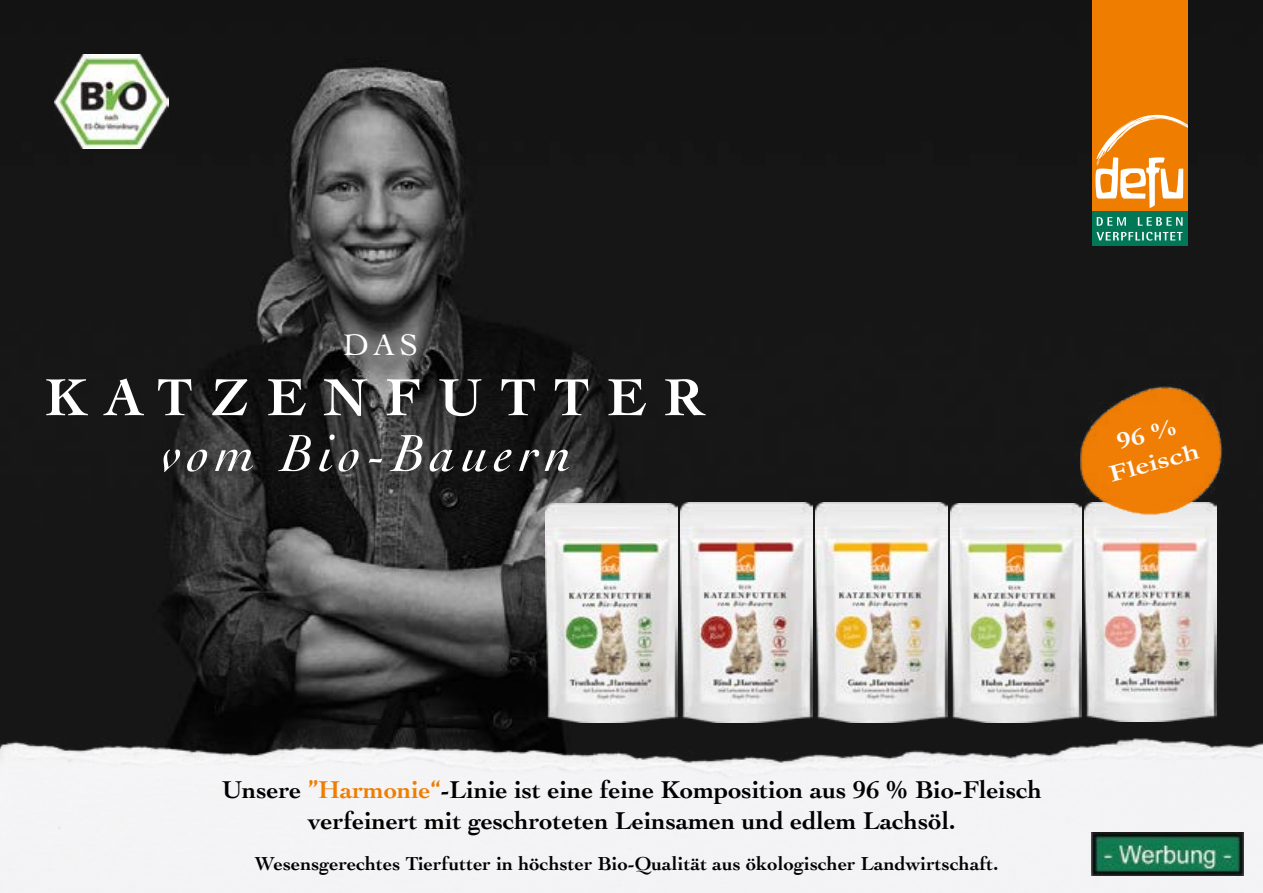
<style>
.page{position:relative;width:1263px;height:893px;background:#fff}
.page>*{position:absolute;margin:0;border:0;box-sizing:border-box;transform-origin:0 0}
.t1{font:italic 54.9px "Cochin";letter-spacing:.115em;color:#fff}
.t2{font:700 54.75px "Cochin";letter-spacing:.33em;color:#fff}
.t3{font:31.2px "Cochin";color:#fff}
.t4{font:700 25.5px/30.6px "Cochin";color:#000;text-align:center}
.t5{font:700 24.45px/29.2px "Garamond";color:#fbfbfb;text-align:center;scale:1.22 1}
.t6{font:700 19.65px "Cochin";letter-spacing:.005em;color:#000}
.s1{color:#ef7d00}
</style>
<div class="page">
<img style="left:0;top:0;width:1263px;height:721px">
<img style="left:0;top:721px;width:1263px;height:172px">
<div style="left:1092px;top:210px;width:95px;height:36px;background:#007858"></div>
<div style="left:1092px;top:0;width:95px;height:210px;background:#ef7d00"></div>
<svg style="left:1095px;top:115px;width:92px;height:93px"></svg>
<svg style="left:1096px;top:232px;width:86px;height:9px"></svg>
<svg style="left:1097px;top:217px;width:85px;height:9px"></svg>
<img style="left:54px;top:54px;width:114px;height:95px">
<img style="left:1092px;top:833px;width:151px;height:42px">
<img style="left:681px;top:503px;width:132px;height:219px">
<img style="left:950px;top:503px;width:132px;height:219px">
<img style="left:816px;top:503px;width:131px;height:219px">
<img style="left:546px;top:503px;width:132px;height:220px">
<img style="left:1085px;top:533px;width:131px;height:188px">
<img style="left:1061px;top:378px;width:178px;height:155px">
<p class="t3" style="left:343px;top:324px;width:77px">DAS</p>
<h2 class="t2" style="left:45px;top:360px;width:660px">KATZENFUTTER</h2>
<h1 class="t1" style="left:161px;top:416px;width:412px">vom Bio-Bauern</h1>
<p class="t5" style="left:1098px;top:432px;width:77px;rotate:-15deg">96 %<br>Fleisch</p>
<p class="t4" style="left:222px;top:774px;width:821px">Unsere <span class="s1">”Harmonie“</span>-Linie ist eine feine Komposition aus 96 % Bio-Fleisch verfeinert mit geschroteten Leinsamen und edlem Lachsöl.</p>
<p class="t6" style="left:255px;top:850px;width:745px">Wesensgerechtes Tierfutter in höchster Bio-Qualität aus ökologischer Landwirtschaft.</p>
</div>
